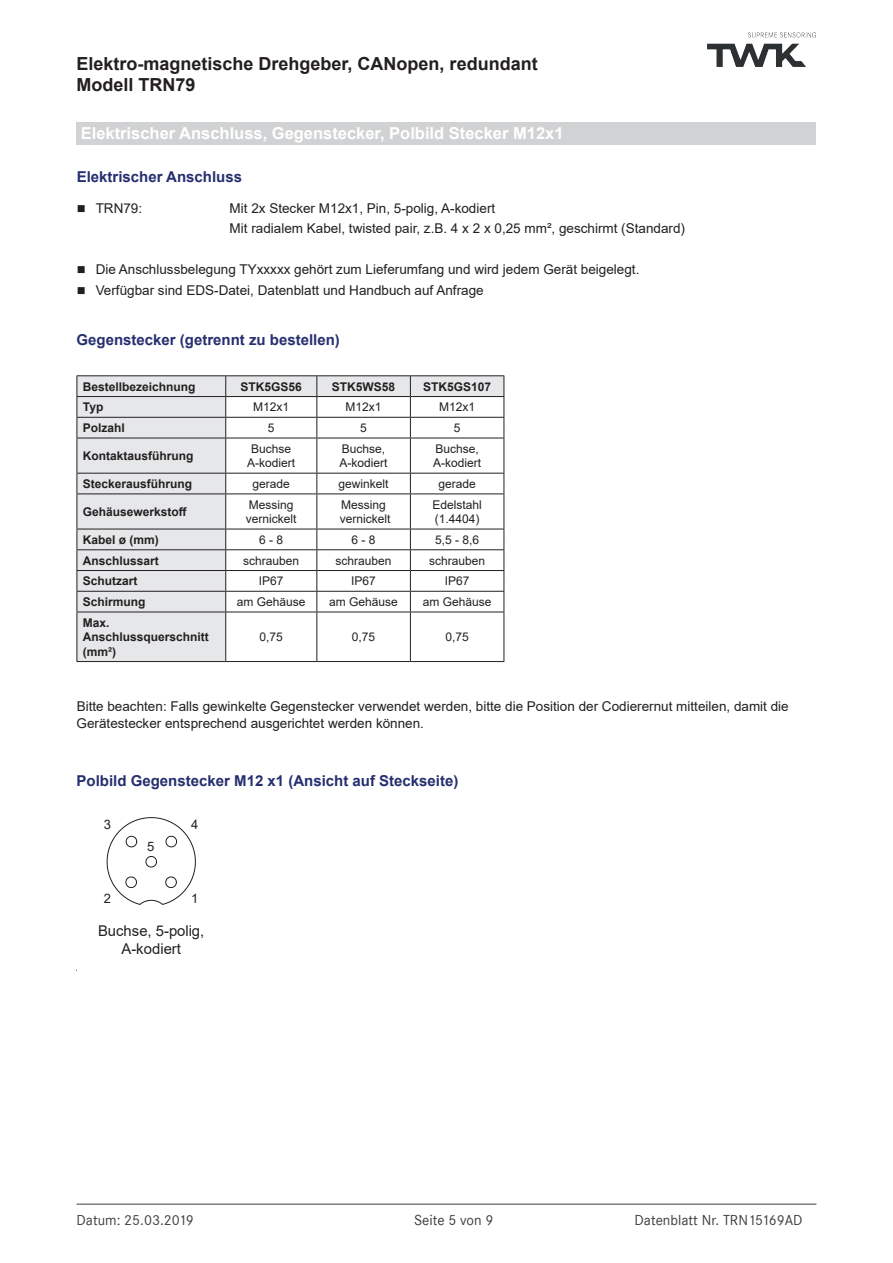
<style>
.page{position:relative;width:893px;height:1263px;background:#fff}
.page>*{position:absolute;margin:0;border:0;box-sizing:border-box;transform-origin:0 0}
.t1{font:700 18px/21.6px "Arial";color:#231f20}
.t2{font:700 16.5px "Arial";color:#fff}
.t3{font:700 15px "Arial";color:#262f6f}
.t4{font:15px "Corporate S";color:#3e3e3f}
.t5{font:14.85px/17.7px "Arial";color:#231f20;text-align:center}
.t6{font:13.5px/20.5px "Arial";color:#231f20}
.t7{font:13.05px "Arial";color:#231f20}
.t8{font:12px/14.4px "Arial";color:#231f20}
.t9{font:700 12px/14.4px "Arial";color:#231f20}
</style>
<div class="page">
<hr style="left:77px;top:1203px;width:739px;height:2px;background:#7c7f81">
<img style="left:707px;top:33px;width:108px;height:33px">
<div style="left:77px;top:122px;width:739px;height:23px;background:#d1d2d4"></div>
<svg style="left:78px;top:376px;width:426px;height:285px"></svg>
<hr style="left:77px;top:375px;width:149px;height:1px;background:#231f20">
<hr style="left:77px;top:396px;width:149px;height:1px;background:#231f20">
<hr style="left:77px;top:417px;width:149px;height:1px;background:#231f20">
<svg style="left:77px;top:376px;width:1px;height:62px"></svg>
<hr style="left:77px;top:438px;width:149px;height:1px;background:#231f20">
<hr style="left:77px;top:438px;width:1px;height:35px;background:#231f20">
<hr style="left:77px;top:473px;width:149px;height:1px;background:#231f20">
<svg style="left:77px;top:473px;width:1px;height:20px"></svg>
<hr style="left:77px;top:493px;width:149px;height:1px;background:#231f20">
<hr style="left:77px;top:494px;width:1px;height:35px;background:#231f20">
<hr style="left:77px;top:529px;width:149px;height:1px;background:#231f20">
<hr style="left:77px;top:549px;width:149px;height:1px;background:#231f20">
<hr style="left:77px;top:570px;width:149px;height:1px;background:#231f20">
<hr style="left:77px;top:591px;width:149px;height:1px;background:#231f20">
<svg style="left:77px;top:529px;width:1px;height:83px"></svg>
<hr style="left:77px;top:612px;width:149px;height:1px;background:#231f20">
<hr style="left:77px;top:612px;width:1px;height:49px;background:#231f20">
<hr style="left:77px;top:661px;width:149px;height:1px;background:#231f20">
<hr style="left:226px;top:375px;width:91px;height:1px;background:#231f20">
<hr style="left:317px;top:375px;width:93px;height:1px;background:#231f20">
<hr style="left:410px;top:375px;width:94px;height:1px;background:#231f20">
<hr style="left:226px;top:396px;width:91px;height:1px;background:#231f20">
<hr style="left:317px;top:396px;width:93px;height:1px;background:#231f20">
<hr style="left:410px;top:396px;width:94px;height:1px;background:#231f20">
<hr style="left:226px;top:417px;width:91px;height:1px;background:#231f20">
<svg style="left:225px;top:376px;width:1px;height:62px"></svg>
<hr style="left:317px;top:417px;width:93px;height:1px;background:#231f20">
<svg style="left:316px;top:376px;width:1px;height:62px"></svg>
<hr style="left:410px;top:417px;width:94px;height:1px;background:#231f20">
<svg style="left:410px;top:376px;width:1px;height:62px"></svg>
<svg style="left:504px;top:376px;width:1px;height:62px"></svg>
<hr style="left:226px;top:438px;width:91px;height:1px;background:#231f20">
<hr style="left:225px;top:438px;width:1px;height:35px;background:#231f20">
<hr style="left:317px;top:438px;width:93px;height:1px;background:#231f20">
<hr style="left:316px;top:438px;width:1px;height:35px;background:#231f20">
<hr style="left:410px;top:438px;width:94px;height:1px;background:#231f20">
<hr style="left:410px;top:438px;width:1px;height:35px;background:#231f20">
<hr style="left:504px;top:438px;width:1px;height:35px;background:#231f20">
<hr style="left:226px;top:473px;width:91px;height:1px;background:#231f20">
<svg style="left:225px;top:473px;width:1px;height:20px"></svg>
<hr style="left:317px;top:473px;width:93px;height:1px;background:#231f20">
<svg style="left:316px;top:473px;width:1px;height:20px"></svg>
<hr style="left:410px;top:473px;width:94px;height:1px;background:#231f20">
<svg style="left:410px;top:473px;width:1px;height:20px"></svg>
<svg style="left:504px;top:473px;width:1px;height:20px"></svg>
<hr style="left:226px;top:493px;width:91px;height:1px;background:#231f20">
<hr style="left:225px;top:494px;width:1px;height:35px;background:#231f20">
<hr style="left:317px;top:493px;width:93px;height:1px;background:#231f20">
<hr style="left:316px;top:494px;width:1px;height:35px;background:#231f20">
<hr style="left:410px;top:493px;width:94px;height:1px;background:#231f20">
<hr style="left:410px;top:494px;width:1px;height:35px;background:#231f20">
<hr style="left:504px;top:494px;width:1px;height:35px;background:#231f20">
<hr style="left:226px;top:529px;width:91px;height:1px;background:#231f20">
<hr style="left:317px;top:529px;width:93px;height:1px;background:#231f20">
<hr style="left:410px;top:529px;width:94px;height:1px;background:#231f20">
<hr style="left:226px;top:549px;width:91px;height:1px;background:#231f20">
<hr style="left:317px;top:549px;width:93px;height:1px;background:#231f20">
<hr style="left:410px;top:549px;width:94px;height:1px;background:#231f20">
<hr style="left:226px;top:570px;width:91px;height:1px;background:#231f20">
<hr style="left:317px;top:570px;width:93px;height:1px;background:#231f20">
<hr style="left:410px;top:570px;width:94px;height:1px;background:#231f20">
<hr style="left:226px;top:591px;width:91px;height:1px;background:#231f20">
<svg style="left:225px;top:529px;width:1px;height:83px"></svg>
<hr style="left:317px;top:591px;width:93px;height:1px;background:#231f20">
<svg style="left:316px;top:529px;width:1px;height:83px"></svg>
<hr style="left:410px;top:591px;width:94px;height:1px;background:#231f20">
<svg style="left:410px;top:529px;width:1px;height:83px"></svg>
<svg style="left:504px;top:529px;width:1px;height:83px"></svg>
<hr style="left:226px;top:612px;width:91px;height:1px;background:#231f20">
<hr style="left:225px;top:612px;width:1px;height:49px;background:#231f20">
<hr style="left:317px;top:612px;width:93px;height:1px;background:#231f20">
<hr style="left:316px;top:612px;width:1px;height:49px;background:#231f20">
<hr style="left:410px;top:612px;width:94px;height:1px;background:#231f20">
<hr style="left:410px;top:612px;width:1px;height:49px;background:#231f20">
<hr style="left:504px;top:612px;width:1px;height:49px;background:#231f20">
<hr style="left:226px;top:661px;width:91px;height:1px;background:#231f20">
<hr style="left:317px;top:661px;width:93px;height:1px;background:#231f20">
<hr style="left:410px;top:661px;width:94px;height:1px;background:#231f20">
<svg style="left:107px;top:817px;width:89px;height:88px"></svg>
<h1 class="t1" style="left:77px;top:53px;width:463px">Elektro-magnetische Drehgeber, CANopen, redundant<br>Modell TRN79</h1>
<p class="t2" style="left:81px;top:121px;width:484px">Elektrischer Anschluss, Gegenstecker, Polbild Stecker M12x1</p>
<p class="t3" style="left:77px;top:166px;width:167px">Elektrischer Anschluss</p>
<p class="t6" style="left:77px;top:197px;width:67px">■ TRN79:</p>
<p class="t6" style="left:230px;top:197px;width:457px">Mit 2x Stecker M12x1, Pin, 5-polig, A-kodiert<br>Mit radialem Kabel, twisted pair, z.B. 4 x 2 x 0,25 mm², geschirmt (Standard)</p>
<p class="t6" style="left:77px;top:259px;width:564px">■ Die Anschlussbelegung TYxxxxx gehört zum Lieferumfang und wird jedem Gerät beigelegt.</p>
<p class="t6" style="left:77px;top:280px;width:408px">■ Verfügbar sind EDS-Datei, Datenblatt und Handbuch auf Anfrage</p>
<p class="t3" style="left:77px;top:329px;width:265px">Gegenstecker (getrennt zu bestellen)</p>
<p class="t9" style="left:83px;top:379px;width:114px">Bestellbezeichnung</p>
<p class="t9" style="left:241px;top:379px;width:63px">STK5GS56</p>
<p class="t9" style="left:332px;top:379px;width:65px">STK5WS58</p>
<p class="t9" style="left:423px;top:379px;width:70px">STK5GS107</p>
<p class="t9" style="left:83px;top:400px;width:22px">Typ</p>
<p class="t8" style="left:253px;top:400px;width:38px">M12x1</p>
<p class="t8" style="left:346px;top:400px;width:38px">M12x1</p>
<p class="t8" style="left:439px;top:400px;width:38px">M12x1</p>
<p class="t9" style="left:83px;top:421px;width:44px">Polzahl</p>
<p class="t8" style="left:268px;top:420px;width:8px">5</p>
<p class="t8" style="left:360px;top:420px;width:8px">5</p>
<p class="t8" style="left:454px;top:420px;width:8px">5</p>
<p class="t9" style="left:83px;top:449px;width:112px">Kontaktausführung</p>
<p class="t8" style="left:247px;top:441px;width:50px;text-align:center">Buchse<br>A-kodiert</p>
<p class="t8" style="left:340px;top:441px;width:50px">Buchse,<br>A-kodiert</p>
<p class="t8" style="left:433px;top:441px;width:50px">Buchse,<br>A-kodiert</p>
<p class="t9" style="left:83px;top:477px;width:111px">Steckerausführung</p>
<p class="t8" style="left:253px;top:476px;width:39px">gerade</p>
<p class="t8" style="left:339px;top:476px;width:52px">gewinkelt</p>
<p class="t8" style="left:438px;top:476px;width:39px">gerade</p>
<p class="t9" style="left:83px;top:504px;width:106px">Gehäusewerkstoff</p>
<p class="t8" style="left:246px;top:497px;width:52px">Messing vernickelt</p>
<p class="t8" style="left:340px;top:497px;width:52px">Messing vernickelt</p>
<p class="t8" style="left:432px;top:497px;width:51px">Edelstahl (1.4404)</p>
<p class="t9" style="left:83px;top:532px;width:78px">Kabel ø (mm)</p>
<p class="t8" style="left:259px;top:532px;width:26px">6 - 8</p>
<p class="t8" style="left:352px;top:532px;width:26px">6 - 8</p>
<p class="t8" style="left:435px;top:532px;width:46px">5,5 - 8,6</p>
<p class="t9" style="left:83px;top:553px;width:78px">Anschlussart</p>
<p class="t8" style="left:243px;top:553px;width:58px">schrauben</p>
<p class="t8" style="left:336px;top:553px;width:58px">schrauben</p>
<p class="t8" style="left:429px;top:553px;width:58px">schrauben</p>
<p class="t9" style="left:83px;top:574px;width:56px">Schutzart</p>
<p class="t8" style="left:259px;top:574px;width:26px">IP67</p>
<p class="t8" style="left:351px;top:574px;width:26px">IP67</p>
<p class="t8" style="left:445px;top:574px;width:26px">IP67</p>
<p class="t9" style="left:83px;top:595px;width:64px">Schirmung</p>
<p class="t8" style="left:237px;top:594px;width:70px">am Gehäuse</p>
<p class="t8" style="left:329px;top:594px;width:70px">am Gehäuse</p>
<p class="t8" style="left:423px;top:594px;width:70px">am Gehäuse</p>
<p class="t9" style="left:83px;top:615px;width:128px">Max.<br>Anschlussquerschnitt (mm²)</p>
<p class="t8" style="left:260px;top:630px;width:25px">0,75</p>
<p class="t8" style="left:352px;top:630px;width:25px">0,75</p>
<p class="t8" style="left:445px;top:630px;width:25px">0,75</p>
<p class="t6" style="left:77px;top:698px;width:714px;line-height:16.2px">Bitte beachten: Falls gewinkelte Gegenstecker verwendet werden, bitte die Position der Codierernut mitteilen, damit die<br>Gerätestecker entsprechend ausgerichtet werden können.</p>
<p class="t3" style="left:77px;top:770px;width:383px">Polbild Gegenstecker M12 x1 (Ansicht auf Steckseite)</p>
<p class="t7" style="left:104px;top:815px;width:9px">3</p>
<p class="t7" style="left:147px;top:838px;width:9px">5</p>
<p class="t7" style="left:191px;top:815px;width:9px">4</p>
<p class="t7" style="left:104px;top:889px;width:9px">2</p>
<p class="t7" style="left:191px;top:889px;width:9px">1</p>
<p class="t5" style="left:98px;top:922px;width:108px">Buchse, 5-polig,<br>A-kodiert</p>
<p class="t4" style="left:77px;top:1211px;width:119px">Datum: 25.03.2019</p>
<p class="t4" style="left:414px;top:1211px;width:81px">Seite 5 von 9</p>
<p class="t4" style="left:635px;top:1211px;width:170px">Datenblatt Nr. TRN15169AD</p>
</div>
